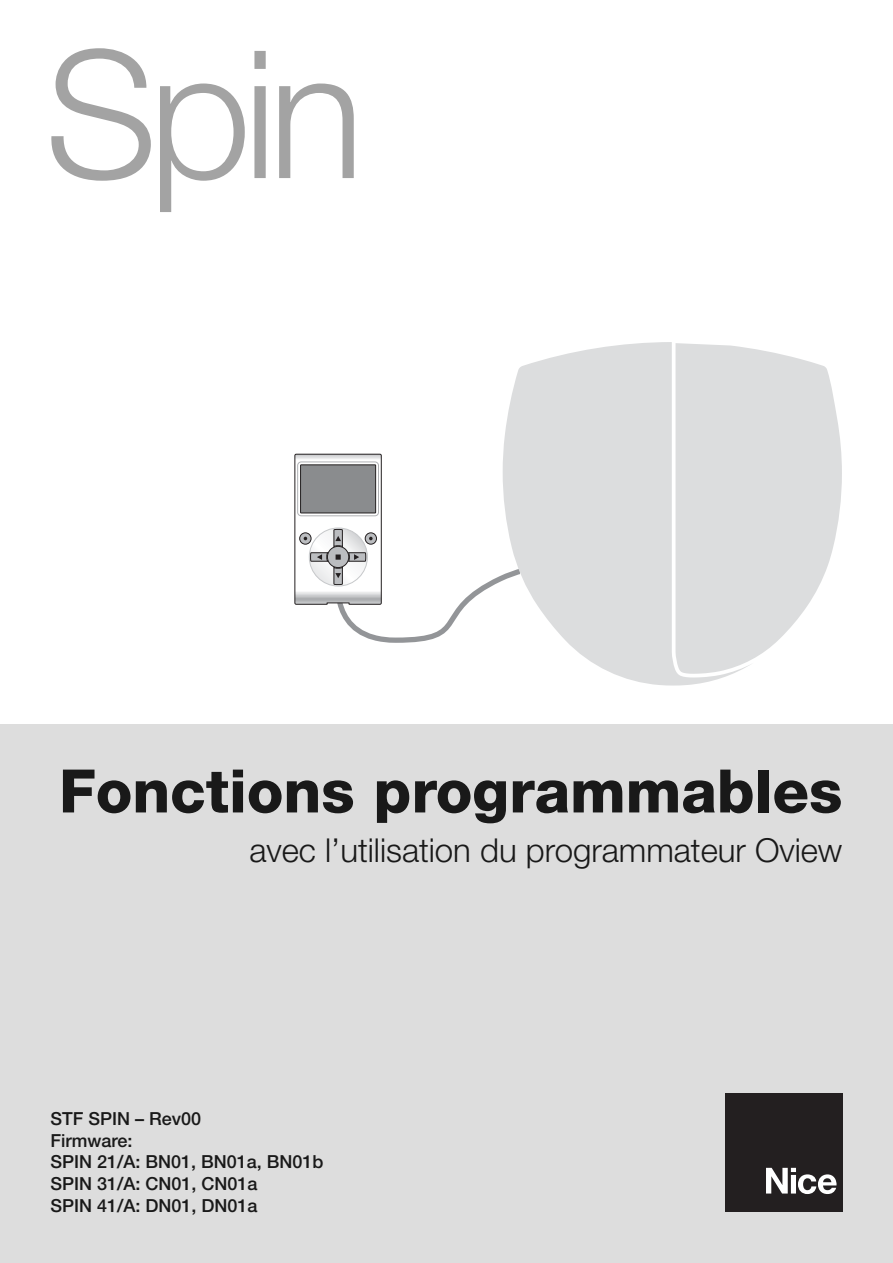
<style>
.page{position:relative;width:893px;height:1263px;background:#fff}
.page>*{position:absolute;margin:0;border:0;box-sizing:border-box;transform-origin:0 0}
.t1{font:300 178.05px "Helvetica Neue";color:#a3a3a3}
.t2{font:800 60px "Helvetica Neue";color:#191919}
.t3{font:300 33px "Helvetica Neue";color:#191919}
.t4{font:500 18px/21.6px "Helvetica Neue";color:#191919}
</style>
<div class="page">
<div style="left:0;top:724px;width:892px;height:539px;background:#ddd"></div>
<div style="left:724px;top:1093px;width:118px;height:119px;background:#231f20"></div>
<svg style="left:766px;top:1168px;width:70px;height:26px"></svg>
<svg style="left:294px;top:454px;width:208px;height:189px"></svg>
<svg style="left:502px;top:342px;width:229px;height:343px;fill:#dcddde"></svg>
<svg style="left:675px;top:343px;width:166px;height:331px;background:#e1e1e2"></svg>
<h1 class="t1" style="left:45px;top:51px;width:321px">Spin</h1>
<h2 class="t2" style="left:59px;top:770px;width:784px">Fonctions programmables</h2>
<h3 class="t3" style="left:249px;top:838px;width:594px">avec l’utilisation du programmateur Oview</h3>
<p class="t4" style="left:50px;top:1110px;width:274px">STF SPIN – Rev00<br>Firmware:<br>SPIN 21/A: BN01, BN01a, BN01b<br>SPIN 31/A: CN01, CN01a<br>SPIN 41/A: DN01, DN01a</p>
</div>
